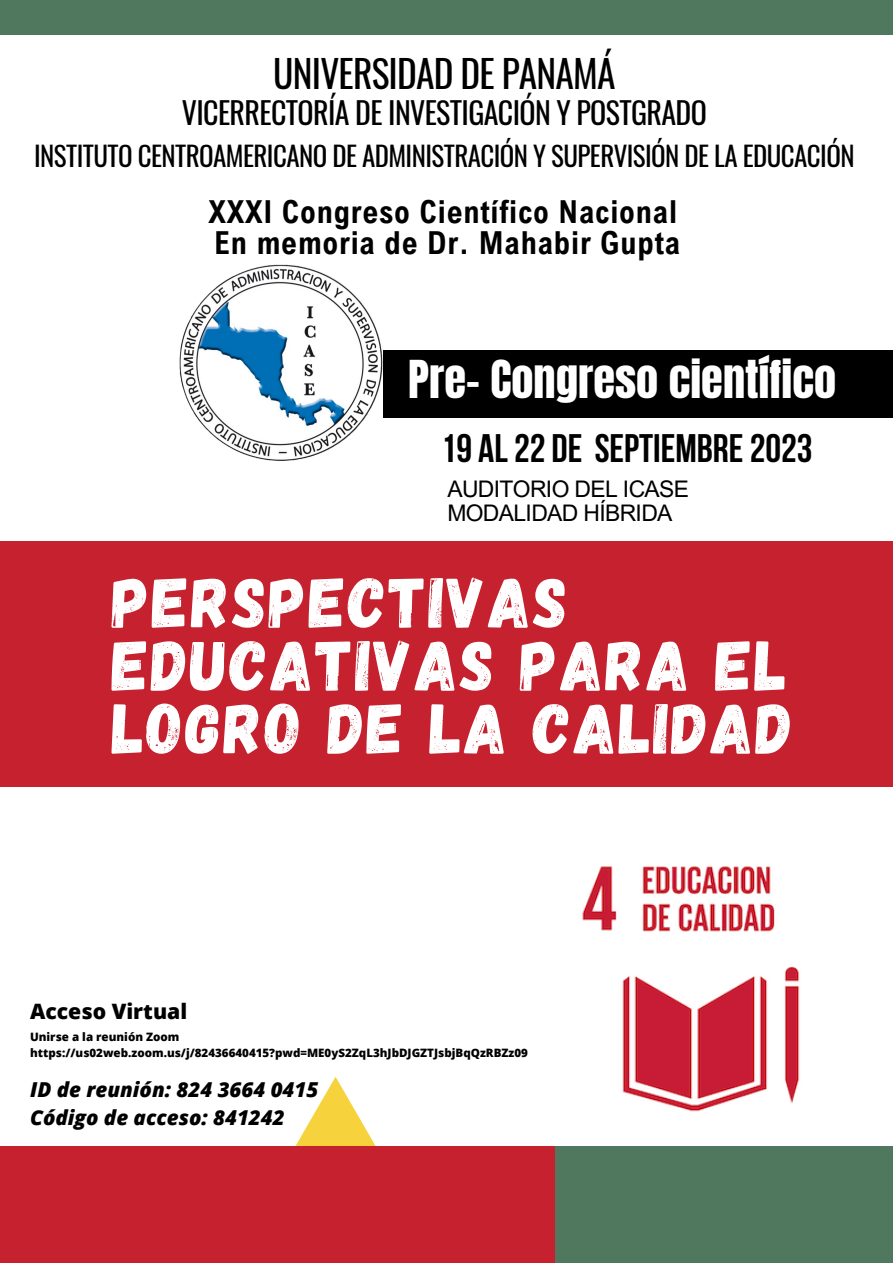
<style>
.page{position:relative;width:893px;height:1264px;background:#fff}
.page>*{position:absolute;margin:0;border:0;box-sizing:border-box;transform-origin:0 0}
.t1{font:70.95px/63px "Gagalin";letter-spacing:.035em;color:#fff}
.t2{font:44.4px "Anton";color:#fff}
.t3{font:700 39.6px "Bebas Neue";color:#000}
.t4{font:37.5px "Oswald";letter-spacing:-.02em;color:#000}
.t5{font:700 31.65px "Arial Nova Cond";letter-spacing:.025em;color:#000}
.t6{font:30px "Oswald";letter-spacing:-.02em;color:#000}
.t7{font:27px "Oswald";letter-spacing:-.02em;color:#000}
.t8{font:22.8px "Arial MT Pro";letter-spacing:-.025em;color:#000}
.t9{font:800 21.15px "Open Sans";color:#000}
.t10{font:italic 800 20.55px "Open Sans";color:#000}
.t11{font:800 11.55px "Open Sans";color:#000}
</style>
<div class="page">
<div style="left:0;top:1145px;width:892px;height:117px;background:#50785e"></div>
<div style="left:0;top:541px;width:892px;height:245px;background:#c6212f"></div>
<img style="left:180px;top:264px;width:203px;height:196px">
<div style="left:383px;top:350px;width:509px;height:68px;background:#000"></div>
<img style="left:582px;top:866px;width:218px;height:246px">
<svg style="left:296px;top:1077px;width:79px;height:68px"></svg>
<div style="left:0;top:0;width:892px;height:35px;background:#50785e"></div>
<div style="left:0;top:1145px;width:555px;height:117px;background:#c6212f"></div>
<p class="t4" style="left:273px;top:44px;width:344px">UNIVERSIDAD DE PANAMÁ</p>
<p class="t6" style="left:182px;top:89px;width:526px">VICERRECTORÍA DE INVESTIGACIÓN Y POSTGRADO</p>
<p class="t7" style="left:34px;top:135px;width:821px">INSTITUTO CENTROAMERICANO DE ADMINISTRACIÓN Y SUPERVISIÓN DE LA EDUCACIÓN</p>
<p class="t5" style="left:208px;top:191px;width:470px">XXXI Congreso Científico Nacional</p>
<p class="t5" style="left:214px;top:223px;width:467px">En memoria de Dr. Mahabir Gupta</p>
<p class="t2" style="left:408px;top:347px;width:429px">Pre- Congreso científico</p>
<p class="t3" style="left:440px;top:432px;width:373px">19 AL22 DE SEPTIEMBRE2023</p>
<p class="t8" style="left:447px;top:480px;width:243px">AUDITORIO DEL ICASE</p>
<p class="t8" style="left:447px;top:504px;width:227px">MODALIDAD HÍBRIDA</p>
<p class="t1" style="left:112px;top:567px;width:682px">PERSPECTIVAS<br>EDUCATIVAS PARA EL<br>LOGRO DE LA CALIDAD</p>
<p class="t9" style="left:30px;top:996px;width:159px">Acceso Virtual</p>
<p class="t11" style="left:30px;top:1028px;width:151px">Unirse a la reunión Zoom</p>
<p class="t11" style="left:30px;top:1044px;width:499px">https://us02web.zoom.us/j/82436640415?pwd=ME0yS2ZqL3hJbDJGZTJsbjBqQzRBZz09</p>
<p class="t10" style="left:30px;top:1075px;width:290px">ID de reunión: 824 3664 0415</p>
<p class="t10" style="left:30px;top:1103px;width:256px">Código de acceso: 841242</p>
</div>
